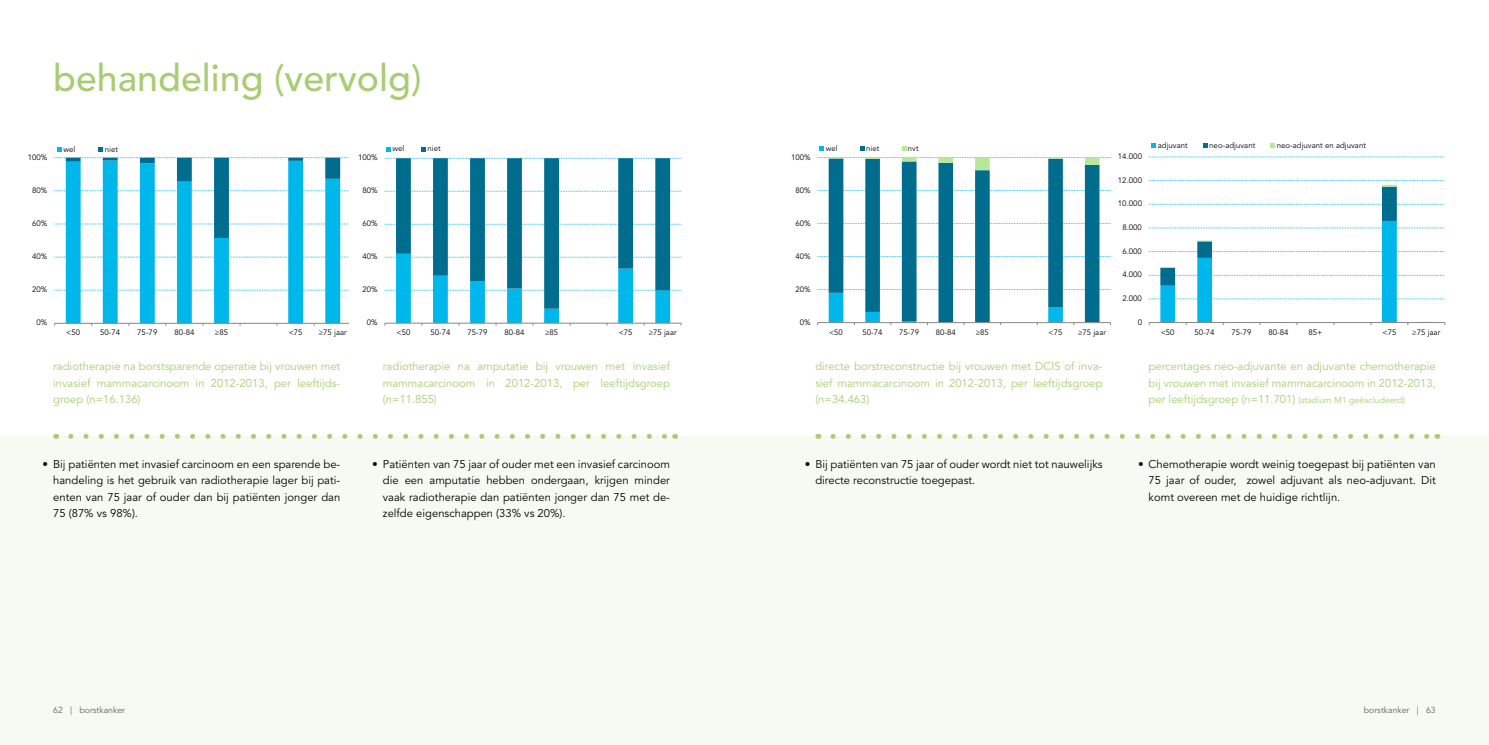
<style>
.page{position:relative;width:1489px;height:745px;background:#fff}
.page>*{position:absolute;margin:0;border:0;box-sizing:border-box;transform-origin:0 0}
.t1{font:500 37.5px "Avenir LT Std";color:#a8cd74}
.t2{font:11.25px/16.2px "Avenir LT Std";color:#000;text-align:justify}
.t3{font:11.25px/16.2px "Avenir LT Std";color:#a8cd74;text-align:justify}
.t4{font:8.75px "Avenir LT Std";color:#646363}
.t5{font:7.88px "Avenir LT Std";color:#000}
.t6{font:7.75px "Avenir LT Std";color:#000}
.s1{font-size:8.75px}
</style>
<div class="page">
<div style="left:733px;top:436px;width:755px;height:308px;background:#f7faf3"></div>
<svg style="left:833px;top:433px;width:596px;height:5px"></svg>
<svg style="left:817px;top:256px;width:293px;height:1px"></svg>
<svg style="left:817px;top:223px;width:293px;height:1px"></svg>
<svg style="left:817px;top:190px;width:293px;height:1px"></svg>
<svg style="left:828px;top:170px;width:271px;height:119px"></svg>
<svg style="left:817px;top:157px;width:293px;height:13px"></svg>
<svg style="left:817px;top:289px;width:294px;height:36px"></svg>
<svg style="left:819px;top:146px;width:5px;height:5px"></svg>
<svg style="left:860px;top:146px;width:4px;height:5px"></svg>
<svg style="left:902px;top:146px;width:4px;height:5px"></svg>
<svg style="left:1149px;top:156px;width:295px;height:1px"></svg>
<svg style="left:1148px;top:180px;width:297px;height:145px"></svg>
<svg style="left:1151px;top:143px;width:4px;height:5px"></svg>
<svg style="left:1203px;top:143px;width:4px;height:5px"></svg>
<svg style="left:1270px;top:143px;width:4px;height:5px"></svg>
<div style="left:0;top:436px;width:755px;height:308px;background:#f7faf3"></div>
<svg style="left:71px;top:433px;width:596px;height:5px"></svg>
<svg style="left:384px;top:158px;width:298px;height:167px"></svg>
<svg style="left:386px;top:147px;width:4px;height:4px"></svg>
<svg style="left:421px;top:147px;width:5px;height:4px"></svg>
<svg style="left:56px;top:289px;width:292px;height:1px"></svg>
<svg style="left:55px;top:256px;width:293px;height:1px"></svg>
<svg style="left:66px;top:238px;width:274px;height:85px"></svg>
<svg style="left:55px;top:157px;width:293px;height:81px"></svg>
<hr style="left:55px;top:323px;width:293px;height:1px;background:#878787">
<svg style="left:57px;top:147px;width:5px;height:4px"></svg>
<svg style="left:99px;top:147px;width:4px;height:4px"></svg>
<h1 class="t1" style="left:53px;top:57px;width:370px">behandeling (vervolg)</h1>
<p class="t5" style="left:28px;top:152px;width:21px">100%</p>
<p class="t5" style="left:63px;top:144px;width:13px">wel</p>
<p class="t5" style="left:105px;top:144px;width:15px">niet</p>
<p class="t5" style="left:358px;top:153px;width:21px">100%</p>
<p class="t5" style="left:392px;top:144px;width:13px">wel</p>
<p class="t5" style="left:427px;top:144px;width:15px">niet</p>
<p class="t6" style="left:791px;top:152px;width:21px">100%</p>
<p class="t6" style="left:825px;top:143px;width:13px">wel</p>
<p class="t6" style="left:866px;top:143px;width:15px">niet</p>
<p class="t6" style="left:908px;top:143px;width:12px">nvt</p>
<p class="t5" style="left:1117px;top:152px;width:26px">14.000</p>
<p class="t5" style="left:1157px;top:140px;width:31px">adjuvant</p>
<p class="t5" style="left:1209px;top:140px;width:47px">neo-adjuvant</p>
<p class="t5" style="left:1276px;top:140px;width:91px">neo-adjuvant en adjuvant</p>
<p class="t5" style="left:1117px;top:175px;width:26px">12.000</p>
<p class="t5" style="left:32px;top:185px;width:17px">80%</p>
<p class="t5" style="left:362px;top:186px;width:17px">80%</p>
<p class="t6" style="left:795px;top:185px;width:17px">80%</p>
<p class="t5" style="left:1117px;top:199px;width:26px">10.000</p>
<p class="t5" style="left:32px;top:219px;width:17px">60%</p>
<p class="t5" style="left:362px;top:219px;width:17px">60%</p>
<p class="t6" style="left:795px;top:218px;width:17px">60%</p>
<p class="t5" style="left:1122px;top:223px;width:21px">8.000</p>
<p class="t5" style="left:32px;top:252px;width:17px">40%</p>
<p class="t5" style="left:362px;top:252px;width:17px">40%</p>
<p class="t6" style="left:795px;top:251px;width:17px">40%</p>
<p class="t5" style="left:1122px;top:246px;width:21px">6.000</p>
<p class="t5" style="left:1122px;top:270px;width:21px">4.000</p>
<p class="t5" style="left:32px;top:285px;width:17px">20%</p>
<p class="t5" style="left:362px;top:285px;width:17px">20%</p>
<p class="t6" style="left:795px;top:284px;width:17px">20%</p>
<p class="t5" style="left:1122px;top:293px;width:21px">2.000</p>
<p class="t5" style="left:37px;top:318px;width:12px">0%</p>
<p class="t5" style="left:367px;top:318px;width:12px">0%</p>
<p class="t6" style="left:799px;top:317px;width:12px">0%</p>
<p class="t5" style="left:1137px;top:317px;width:6px">0</p>
<p class="t5" style="left:66px;top:328px;width:15px">&lt;50</p>
<p class="t5" style="left:100px;top:328px;width:22px">50-74</p>
<p class="t5" style="left:137px;top:328px;width:22px">75-79</p>
<p class="t5" style="left:174px;top:328px;width:22px">80-84</p>
<p class="t5" style="left:215px;top:328px;width:15px">≥85</p>
<p class="t5" style="left:289px;top:328px;width:15px">&lt;75</p>
<p class="t5" style="left:319px;top:328px;width:29px">≥75 jaar</p>
<p class="t5" style="left:396px;top:328px;width:15px">&lt;50</p>
<p class="t5" style="left:430px;top:328px;width:22px">50-74</p>
<p class="t5" style="left:467px;top:328px;width:22px">75-79</p>
<p class="t5" style="left:504px;top:328px;width:22px">80-84</p>
<p class="t5" style="left:545px;top:328px;width:15px">≥85</p>
<p class="t5" style="left:618px;top:328px;width:15px">&lt;75</p>
<p class="t5" style="left:648px;top:328px;width:29px">≥75 jaar</p>
<p class="t6" style="left:829px;top:327px;width:15px">&lt;50</p>
<p class="t6" style="left:862px;top:327px;width:21px">50-74</p>
<p class="t6" style="left:899px;top:327px;width:21px">75-79</p>
<p class="t6" style="left:935px;top:327px;width:21px">80-84</p>
<p class="t6" style="left:975px;top:327px;width:15px">≥85</p>
<p class="t6" style="left:1048px;top:327px;width:15px">&lt;75</p>
<p class="t6" style="left:1078px;top:327px;width:29px">≥75 jaar</p>
<p class="t5" style="left:1160px;top:327px;width:15px">&lt;50</p>
<p class="t5" style="left:1194px;top:327px;width:22px">50-74</p>
<p class="t5" style="left:1231px;top:327px;width:22px">75-79</p>
<p class="t5" style="left:1268px;top:327px;width:22px">80-84</p>
<p class="t5" style="left:1308px;top:327px;width:15px">85+</p>
<p class="t5" style="left:1382px;top:327px;width:15px">&lt;75</p>
<p class="t5" style="left:1412px;top:327px;width:29px">≥75 jaar</p>
<p class="t3" style="left:53px;top:358px;width:289px">radiotherapie na borstsparende operatie bij vrouwen met invasief mammacarcinoom in 2012-2013, per leeftijds&shy;groep (n=16.136)</p>
<p class="t3" style="left:383px;top:358px;width:289px">radiotherapie na amputatie bij vrouwen met invasief mammacarcinoom in 2012-2013, per leeftijdsgroep (n=11.855)</p>
<p class="t3" style="left:815px;top:358px;width:289px">directe borstreconstructie bij vrouwen met DCIS of inva&shy;sief mammacarcinoom in 2012-2013, per leeftijdsgroep (n=34.463)</p>
<p class="t3" style="left:1148px;top:358px;width:289px">percentages neo-adjuvante en adjuvante chemotherapie bij vrouwen met invasief mammacarcinoom in 2012-2013, per leeftijdsgroep (n=11.701) <span class="s1">(stadium M1 geëxcludeerd)</span></p>
<p class="t2" style="left:53px;top:456px;width:289px;text-indent:-11px">• Bij patiënten met invasief carcinoom en een sparende be&shy;handeling is het gebruik van radiotherapie lager bij pati&shy;ënten van 75 jaar of ouder dan bij patiënten jonger dan 75 (87% vs 98%).</p>
<p class="t2" style="left:383px;top:456px;width:289px;text-indent:-11px">• Patiënten van 75 jaar of ouder met een invasief carcinoom die een amputatie hebben ondergaan, krijgen minder vaak radiotherapie dan patiënten jonger dan 75 met de&shy;zelfde eigenschappen (33% vs 20%).</p>
<p class="t2" style="left:815px;top:456px;width:289px;text-indent:-11px">• Bij patiënten van 75 jaar of ouder wordt niet tot nauwelijks directe reconstructie toegepast.</p>
<p class="t2" style="left:1148px;top:456px;width:289px;text-indent:-11px">• Chemotherapie wordt weinig toegepast bij patiënten van 75 jaar of ouder, zowel adjuvant als neo-adjuvant. Dit komt overeen met de huidige richtlijn.</p>
<p class="t4" style="left:53px;top:704px;width:73px">62 | borstkanker</p>
<p class="t4" style="left:1363px;top:704px;width:73px">borstkanker | 63</p>
</div>
